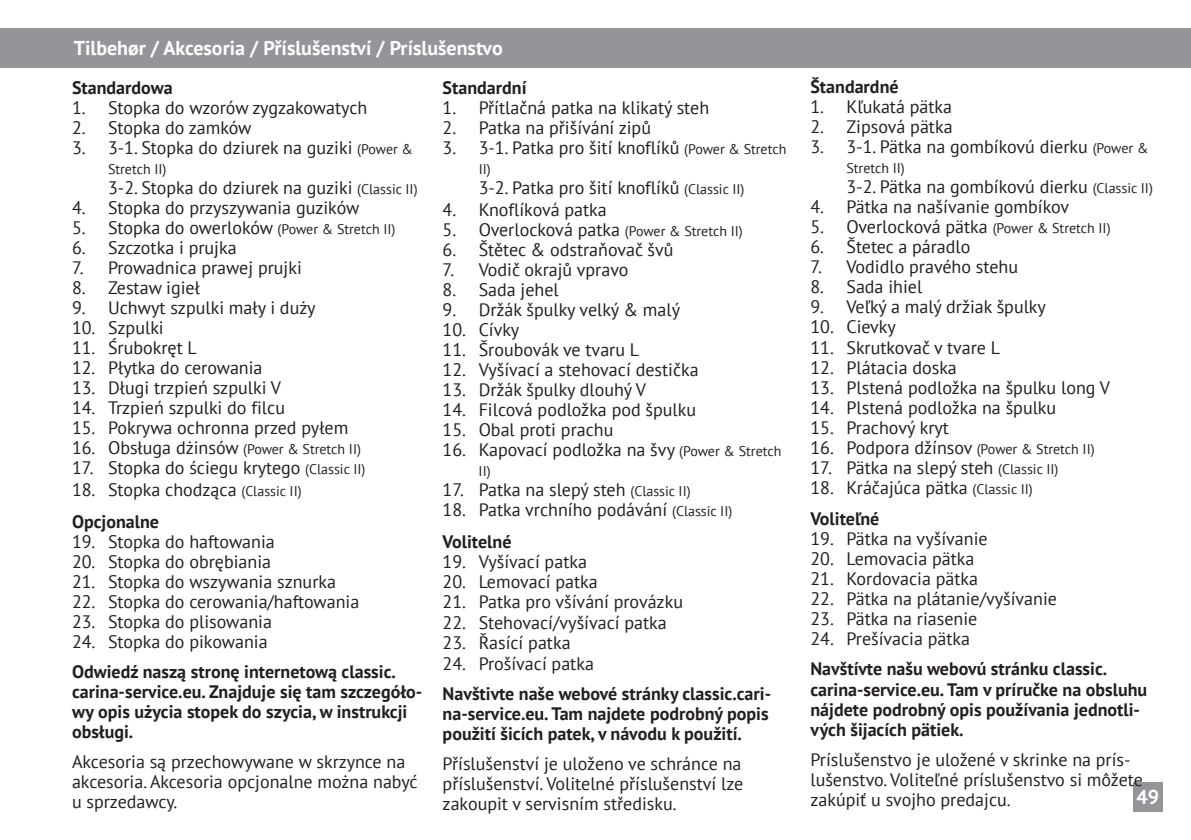
<style>
.page{position:relative;width:1191px;height:840px;background:#fff}
.page>*{position:absolute;margin:0;border:0;box-sizing:border-box;transform-origin:0 0}
.t1{font:700 20px "PT Sans";color:#fff}
.t2{font:18px/20px "PT Sans";color:#231f20}
.t3{font:700 18px/20px "PT Sans";color:#231f20}
.t4{font:14px "PT Sans";color:#231f20}
.s1{font-size:14px}
.s2{font-weight:700}
</style>
<div class="page">
<div style="left:1132px;top:781px;width:30px;height:30px;background:#939598"></div>
<div style="left:0;top:28px;width:1191px;height:40px;background:#939598"></div>
<p class="t1" style="left:74px;top:35px;width:430px">Tilbehør / Akcesoria / Příslušenství / Príslušenstvo</p>
<p class="t3" style="left:442px;top:77px;width:85px">Standardní</p>
<p class="t2" style="left:442px;top:97px;width:268px">1. Přítlačná patka na klikatý steh</p>
<p class="t2" style="left:442px;top:117px;width:210px">2. Patka na přišívání zipů</p>
<p class="t2" style="left:442px;top:137px;width:345px">3. 3-1. Patka pro šití knoflíků <span class="s1">(Power &amp; Stretch</span></p>
<p class="t4" style="left:478px;top:160px;width:14px">II)</p>
<p class="t2" style="left:478px;top:177px;width:267px">3-2. Patka pro šití knoflíků <span class="s1">(Classic II)</span></p>
<p class="t2" style="left:442px;top:199px;width:166px">4. Knoflíková patka</p>
<p class="t2" style="left:442px;top:219px;width:302px">5. Overlocková patka <span class="s1">(Power &amp; Stretch II)</span></p>
<p class="t2" style="left:442px;top:239px;width:232px">6. Štětec &amp; odstraňovač švů</p>
<p class="t2" style="left:442px;top:259px;width:187px">7. Vodič okrajů vpravo</p>
<p class="t2" style="left:442px;top:279px;width:118px">8. Sada jehel</p>
<p class="t2" style="left:442px;top:299px;width:239px">9. Držák špulky velký &amp; malý</p>
<p class="t2" style="left:442px;top:319px;width:78px">10. Cívky</p>
<p class="t2" style="left:442px;top:339px;width:198px">11. Šroubovák ve tvaru L</p>
<p class="t2" style="left:442px;top:359px;width:257px">12. Vyšívací a stehovací destička</p>
<p class="t2" style="left:442px;top:379px;width:205px">13. Držák špulky dlouhý V</p>
<p class="t2" style="left:442px;top:399px;width:255px">14. Filcová podložka pod špulku</p>
<p class="t2" style="left:442px;top:419px;width:172px">15. Obal proti prachu</p>
<p class="t2" style="left:442px;top:439px;width:340px">16. Kapovací podložka na švy <span class="s1">(Power &amp; Stretch</span></p>
<p class="t4" style="left:478px;top:462px;width:14px">II)</p>
<p class="t2" style="left:442px;top:479px;width:249px">17. Patka na slepý steh <span class="s1">(Classic II)</span></p>
<p class="t2" style="left:442px;top:493px;width:291px;line-height:32px">18. Patka vrchního podávání <span class="s1">(Classic II)<br></span><span class="s2">Volitelné</span></p>
<p class="t2" style="left:442px;top:551px;width:146px">19. Vyšívací patka</p>
<p class="t2" style="left:442px;top:571px;width:157px">20. Lemovací patka</p>
<p class="t2" style="left:442px;top:591px;width:242px">21. Patka pro všívání provázku</p>
<p class="t2" style="left:442px;top:611px;width:226px">22. Stehovací/vyšívací patka</p>
<p class="t2" style="left:442px;top:631px;width:129px">23. Řasící patka</p>
<p class="t2" style="left:442px;top:653px;width:153px">24. Prošívací patka</p>
<p class="t3" style="left:442px;top:683px;width:330px">Navštivte naše webové stránky classic.cari&shy;na-service.eu. Tam najdete podrobný popis použití šicích patek, v návodu k použití.</p>
<p class="t2" style="left:442px;top:753px;width:302px;text-align:justify">Příslušenství je uloženo ve schránce na příslušenství. Volitelné příslušenství lze zakoupit v servisním středisku.</p>
<p class="t1" style="left:74px;top:35px;width:14px">A</p>
<p class="t3" style="left:72px;top:77px;width:102px">Standardowa</p>
<p class="t2" style="left:72px;top:97px;width:297px">1. Stopka do wzorów zygzakowatych</p>
<p class="t2" style="left:72px;top:117px;width:181px">2. Stopka do zamków</p>
<p class="t2" style="left:72px;top:137px;width:342px">3. 3-1. Stopka do dziurek na guziki <span class="s1">(Power &amp;</span></p>
<p class="t4" style="left:108px;top:160px;width:60px">Stretch II)</p>
<p class="t2" style="left:108px;top:177px;width:311px">3-2. Stopka do dziurek na guziki <span class="s1">(Classic II)</span></p>
<p class="t2" style="left:72px;top:197px;width:289px">4. Stopka do przyszywania guzików</p>
<p class="t2" style="left:72px;top:217px;width:325px">5. Stopka do owerloków <span class="s1">(Power &amp; Stretch II)</span></p>
<p class="t2" style="left:72px;top:237px;width:166px">6. Szczotka i prujka</p>
<p class="t2" style="left:72px;top:257px;width:231px">7. Prowadnica prawej prujki</p>
<p class="t2" style="left:72px;top:277px;width:129px">8. Zestaw igieł</p>
<p class="t2" style="left:72px;top:297px;width:245px">9. Uchwyt szpulki mały i duży</p>
<p class="t2" style="left:72px;top:317px;width:93px">10. Szpulki</p>
<p class="t2" style="left:72px;top:337px;width:126px">11. Śrubokręt L</p>
<p class="t2" style="left:72px;top:357px;width:192px">12. Płytka do cerowania</p>
<p class="t2" style="left:72px;top:377px;width:210px">13. Długi trzpień szpulki V</p>
<p class="t2" style="left:72px;top:397px;width:214px">14. Trzpień szpulki do filcu</p>
<p class="t2" style="left:72px;top:417px;width:278px">15. Pokrywa ochronna przed pyłem</p>
<p class="t2" style="left:72px;top:437px;width:290px">16. Obsługa dżinsów <span class="s1">(Power &amp; Stretch II)</span></p>
<p class="t2" style="left:72px;top:457px;width:295px">17. Stopka do ściegu krytego <span class="s1">(Classic II)</span></p>
<p class="t2" style="left:72px;top:473px;width:231px;line-height:31.6px">18. Stopka chodząca <span class="s1">(Classic II)<br></span><span class="s2">Opcjonalne</span></p>
<p class="t2" style="left:72px;top:530px;width:204px">19. Stopka do haftowania</p>
<p class="t2" style="left:72px;top:550px;width:201px">20. Stopka do obrębiania</p>
<p class="t2" style="left:72px;top:570px;width:265px">21. Stopka do wszywania sznurka</p>
<p class="t2" style="left:72px;top:590px;width:289px">22. Stopka do cerowania/haftowania</p>
<p class="t2" style="left:72px;top:610px;width:201px">23. Stopka do plisowania</p>
<p class="t2" style="left:72px;top:630px;width:197px">24. Stopka do pikowania</p>
<p class="t3" style="left:72px;top:660px;width:352px">Odwiedź naszą stronę internetową classic. carina-service.eu. Znajduje się tam szczegóło&shy;wy opis użycia stopek do szycia, w instrukcji obsługi.</p>
<p class="t2" style="left:72px;top:750px;width:347px">Akcesoria są przechowywane w skrzynce na akcesoria. Akcesoria opcjonalne można nabyć u sprzedawcy.</p>
<p class="t3" style="left:810px;top:76px;width:90px">Štandardné</p>
<p class="t2" style="left:810px;top:96px;width:143px">1. Kľukatá pätka</p>
<p class="t2" style="left:810px;top:116px;width:144px">2. Zipsová pätka</p>
<p class="t2" style="left:810px;top:136px;width:339px">3. 3-1. Pätka na gombíkovú dierku <span class="s1">(Power &amp;</span></p>
<p class="t4" style="left:846px;top:159px;width:60px">Stretch II)</p>
<p class="t2" style="left:846px;top:176px;width:308px">3-2. Pätka na gombíkovú dierku <span class="s1">(Classic II)</span></p>
<p class="t2" style="left:810px;top:196px;width:260px">4. Pätka na našívanie gombíkov</p>
<p class="t2" style="left:810px;top:216px;width:302px">5. Overlocková pätka <span class="s1">(Power &amp; Stretch II)</span></p>
<p class="t2" style="left:810px;top:236px;width:161px">6. Štetec a páradlo</p>
<p class="t2" style="left:810px;top:256px;width:209px">7. Vodidlo pravého stehu</p>
<p class="t2" style="left:810px;top:276px;width:113px">8. Sada ihiel</p>
<p class="t2" style="left:810px;top:296px;width:237px">9. Veľký a malý držiak špulky</p>
<p class="t2" style="left:810px;top:316px;width:87px">10. Cievky</p>
<p class="t2" style="left:810px;top:336px;width:191px">11. Skrutkovač v tvare L</p>
<p class="t2" style="left:810px;top:356px;width:148px">12. Plátacia doska</p>
<p class="t2" style="left:810px;top:376px;width:301px">13. Plstená podložka na špulku long V</p>
<p class="t2" style="left:810px;top:396px;width:247px">14. Plstená podložka na špulku</p>
<p class="t2" style="left:810px;top:416px;width:140px">15. Prachový kryt</p>
<p class="t2" style="left:810px;top:436px;width:286px">16. Podpora džínsov <span class="s1">(Power &amp; Stretch II)</span></p>
<p class="t2" style="left:810px;top:456px;width:249px">17. Pätka na slepý steh <span class="s1">(Classic II)</span></p>
<p class="t2" style="left:810px;top:471px;width:224px;line-height:31.6px">18. Kráčajúca pätka <span class="s1">(Classic II)<br></span><span class="s2">Voliteľné</span></p>
<p class="t2" style="left:810px;top:528px;width:179px">19. Pätka na vyšívanie</p>
<p class="t2" style="left:810px;top:548px;width:166px">20. Lemovacia pätka</p>
<p class="t2" style="left:810px;top:568px;width:169px">21. Kordovacia pätka</p>
<p class="t2" style="left:810px;top:588px;width:248px">22. Pätka na plátanie/vyšívanie</p>
<p class="t2" style="left:810px;top:608px;width:168px">23. Pätka na riasenie</p>
<p class="t2" style="left:810px;top:628px;width:161px">24. Prešívacia pätka</p>
<p class="t3" style="left:810px;top:658px;width:338px">Navštívte našu webovú stránku classic. carina-service.eu. Tam v príručke na obsluhu nájdete podrobný opis používania jednotli&shy;vých šijacích pätiek.</p>
<p class="t2" style="left:810px;top:748px;width:334px">Príslušenstvo je uložené v skrinke na prís&shy;lušenstvo. Voliteľné príslušenstvo si môžete zakúpiť u svojho predajcu.</p>
<p class="t1" style="left:1136px;top:783px;width:24px">49</p>
</div>
